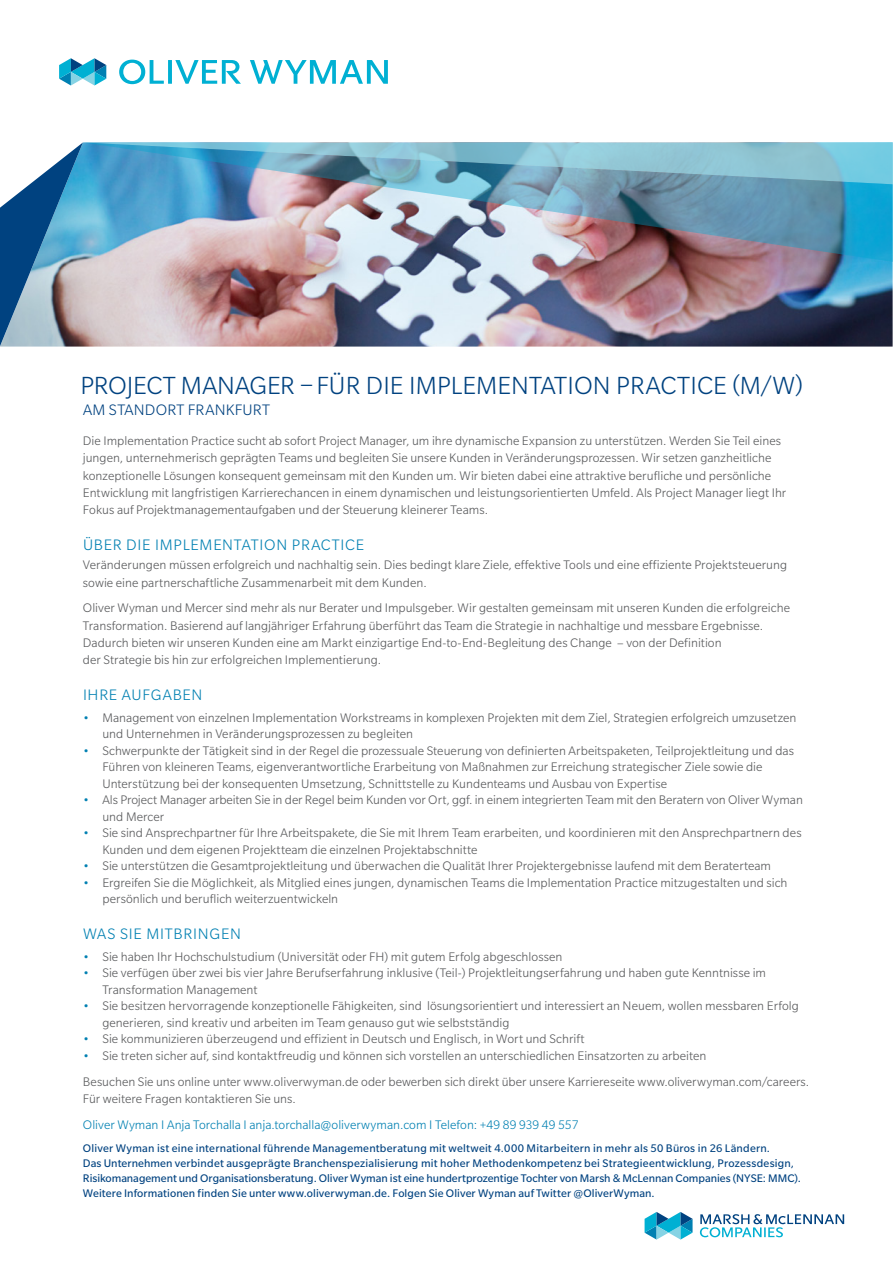
<style>
.page{position:relative;width:893px;height:1263px;background:#fff}
.page>*{position:absolute;margin:0;border:0;box-sizing:border-box;transform-origin:0 0}
.t1{font:300 27px "Slate Pro";color:#004280}
.t2{font:300 16.5px "Slate Pro";letter-spacing:.045em;color:#0080b2}
.t3{font:300 16.5px "Slate Pro";letter-spacing:.01em;color:#004280}
.t4{font:300 13.5px/17.2px "Slate Pro";color:#58595b}
.t5{font:300 13.5px "Slate Pro";color:#0080b2}
.t6{font:12px/15px "Slate Pro";letter-spacing:.01em;color:#004280}
.s1{color:#0080b2}
</style>
<div class="page">
<svg style="left:59px;top:58px;width:47px;height:28px"></svg>
<svg style="left:250px;top:60px;width:138px;height:24px"></svg>
<svg style="left:119px;top:60px;width:122px;height:24px"></svg>
<svg style="left:700px;top:1214px;width:144px;height:23px"></svg>
<svg style="left:645px;top:1212px;width:48px;height:27px"></svg>
<img style="left:0;top:142px;width:893px;height:204px">
<img style="left:83px;top:142px;width:810px;height:122px">
<h1 class="t1" style="left:80px;top:372px;width:724px">PROJECT MANAGER – FÜR DIE IMPLEMENTATION PRACTICE (M/W)</h1>
<p class="t3" style="left:83px;top:401px;width:188px">AM STANDORT FRANKFURT</p>
<p class="t4" style="left:83px;top:432px;width:705px">Die Implementation Practice sucht ab sofort Project Manager, um ihre dynamische Expansion zu unterstützen. Werden Sie Teil eines jungen, unternehmerisch geprägten Teams und begleiten Sie unsere Kunden in Veränderungsprozessen. Wir setzen ganzheitliche konzeptionelle Lösungen konsequent gemeinsam mit den Kunden um. Wir bieten dabei eine attraktive berufliche und persönliche Entwicklung mit langfristigen Karrierechancen in einem dynamischen und leistungsorientierten Umfeld. Als Project Manager liegt Ihr Fokus auf Projektmanagementaufgaben und der Steuerung kleinerer Teams.</p>
<p class="t2" style="left:83px;top:536px;width:283px">ÜBER DIE IMPLEMENTATION PRACTICE</p>
<p class="t4" style="left:83px;top:556px;width:706px">Veränderungen müssen erfolgreich und nachhaltig sein. Dies bedingt klare Ziele, effektive Tools und eine effiziente Projektsteuerung sowie eine partnerschaftliche Zusammenarbeit mit dem Kunden.</p>
<p class="t4" style="left:83px;top:599px;width:709px">Oliver Wyman und Mercer sind mehr als nur Berater und Impulsgeber. Wir gestalten gemeinsam mit unseren Kunden die erfolgreiche Transformation. Basierend auf langjähriger Erfahrung überführt das Team die Strategie in nachhaltige und messbare Ergebnisse.<br>Dadurch bieten wir unseren Kunden eine am Markt einzigartige End-to-End-Begleitung des Change – von der Definition<br>der Strategie bis hin zur erfolgreichen Implementierung.</p>
<p class="t2" style="left:83px;top:686px;width:121px">IHRE AUFGABEN</p>
<p class="t4" style="left:102px;top:709px;width:695px;line-height:16.5px;text-indent:-19px"><span class="s1">•</span> Management von einzelnen Implementation Workstreams in komplexen Projekten mit dem Ziel, Strategien erfolgreich umzusetzen und Unternehmen in Veränderungsprozessen zu begleiten</p>
<p class="t4" style="left:102px;top:742px;width:693px;line-height:16.5px;text-indent:-19px"><span class="s1">•</span> Schwerpunkte der Tätigkeit sind in der Regel die prozessuale Steuerung von definierten Arbeitspaketen, Teilprojektleitung und das<br>Führen von kleineren Teams, eigenverantwortliche Erarbeitung von Maßnahmen zur Erreichung strategischer Ziele sowie die<br>Unterstützung bei der konsequenten Umsetzung, Schnittstelle zu Kundenteams und Ausbau von Expertise</p>
<p class="t4" style="left:102px;top:792px;width:702px;line-height:16.5px;text-indent:-19px"><span class="s1">•</span> Als Project Manager arbeiten Sie in der Regel beim Kunden vor Ort, ggf. in einem integrierten Team mit den Beratern von Oliver Wyman und Mercer</p>
<p class="t4" style="left:102px;top:825px;width:701px;line-height:16.5px;text-indent:-19px"><span class="s1">•</span> Sie sind Ansprechpartner für Ihre Arbeitspakete, die Sie mit Ihrem Team erarbeiten, und koordinieren mit den Ansprechpartnern des<br>Kunden und dem eigenen Projektteam die einzelnen Projektabschnitte</p>
<p class="t4" style="left:83px;top:857px;width:690px"><span class="s1">•</span> Sie unterstützen die Gesamtprojektleitung und überwachen die Qualität Ihrer Projektergebnisse laufend mit dem Beraterteam</p>
<p class="t4" style="left:102px;top:874px;width:687px;line-height:16.5px;text-indent:-19px"><span class="s1">•</span> Ergreifen Sie die Möglichkeit, als Mitglied eines jungen, dynamischen Teams die Implementation Practice mitzugestalten und sich persönlich und beruflich weiterzuentwickeln</p>
<p class="t2" style="left:83px;top:925px;width:159px">WAS SIE MITBRINGEN</p>
<p class="t4" style="left:83px;top:948px;width:481px"><span class="s1">•</span> Sie haben Ihr Hochschulstudium (Universität oder FH) mit gutem Erfolg abgeschlossen</p>
<p class="t4" style="left:102px;top:965px;width:665px;line-height:16.5px;text-indent:-19px"><span class="s1">•</span> Sie verfügen über zwei bis vier Jahre Berufserfahrung inklusive (Teil-) Projektleitungserfahrung und haben gute Kenntnisse im<br>Transformation Management</p>
<p class="t4" style="left:102px;top:998px;width:698px;line-height:16.5px;text-indent:-19px"><span class="s1">•</span> Sie besitzen hervorragende konzeptionelle Fähigkeiten, sind lösungsorientiert und interessiert an Neuem, wollen messbaren Erfolg generieren, sind kreativ und arbeiten im Team genauso gut wie selbstständig</p>
<p class="t4" style="left:83px;top:1030px;width:503px"><span class="s1">•</span> Sie kommunizieren überzeugend und effizient in Deutsch und Englisch, in Wort und Schrift</p>
<p class="t4" style="left:83px;top:1042px;width:728px;line-height:25.8px"><span class="s1">•</span> Sie treten sicher auf, sind kontaktfreudig und können sich vorstellen an unterschiedlichen Einsatzorten zu arbeiten<br>Besuchen Sie uns online unter www.oliverwyman.de oder bewerben sich direkt über unsere Karriereseite www.oliverwyman.com/careers.</p>
<p class="t4" style="left:83px;top:1090px;width:215px">Für weitere Fragen kontaktieren Sie uns.</p>
<p class="t5" style="left:83px;top:1117px;width:497px">Oliver Wyman I Anja Torchalla I anja.torchalla@oliverwyman.com I Telefon: +49 89 939 49 557</p>
<p class="t6" style="left:83px;top:1141px;width:719px">Oliver Wyman ist eine international führende Managementberatung mit weltweit 4.000 Mitarbeitern in mehr als 50 Büros in 26 Ländern.<br>Das Unternehmen verbindet ausgeprägte Branchenspezialisierung mit hoher Methodenkompetenz bei Strategieentwicklung, Prozessdesign, Risikomanagement und Organisationsberatung. Oliver Wyman ist eine hundertprozentige Tochter von Marsh &amp; McLennan Companies (NYSE: MMC).<br>Weitere Informationen finden Sie unter www.oliverwyman.de. Folgen Sie Oliver Wyman auf Twitter @OliverWyman.</p>
</div>
